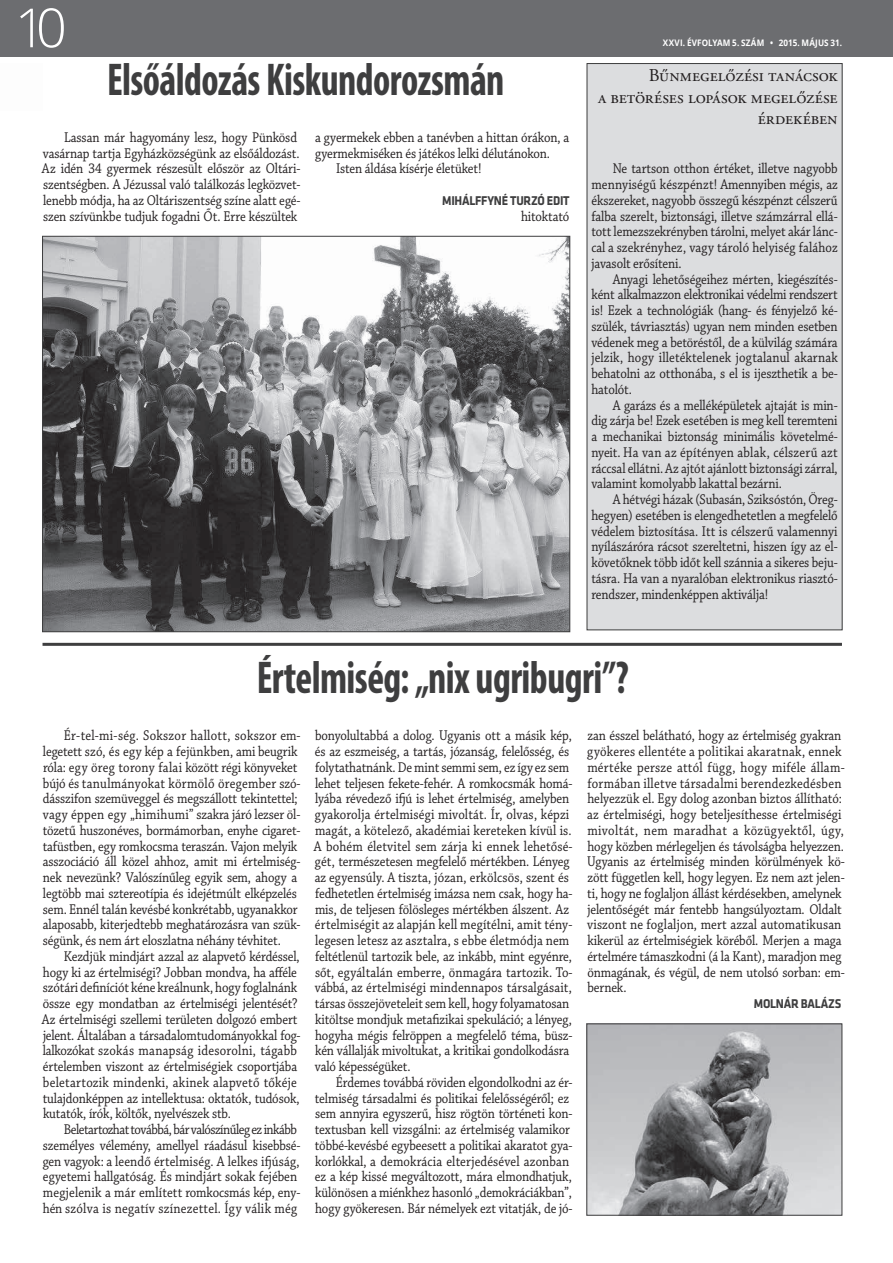
<style>
.page{position:relative;width:893px;height:1263px;background:#fff}
.page>*{position:absolute;margin:0;border:0;box-sizing:border-box;transform-origin:0 0}
.t1{font:300 54px "Open Sans";color:#fff}
.t2{font:700 condensed 46.2px "Myriad Pro";letter-spacing:-.015em;color:#3e3e3f;scale:.86 1}
.t3{font:18px/21.6px "Adobe Garamond Pro";color:#231f20;text-align:right}
.t4{font:14.85px/15.8px "Chaparral Pro";letter-spacing:-.01em;color:#231f20;scale:.86 1}
.t5{font:700 13.2px "Klavika";letter-spacing:-.02em;color:#3e3e3f;scale:.91 1}
.t6{font:700 9px "Open Sans";letter-spacing:.02em;color:#fff;scale:.9 1}
</style>
<div class="page">
<div style="left:0;top:0;width:893px;height:57px;background:#6c6d70"></div>
<img style="left:44px;top:238px;width:524px;height:392px">
<hr style="left:43px;top:643px;width:799px;height:3px;background:#3e3e3f">
<img style="left:589px;top:1026px;width:251px;height:187px">
<div style="left:587px;top:1024px;width:255px;height:191px;border:1px solid #3e3e3f"></div>
<div style="left:587px;top:64px;width:255px;height:566px;background:#dcdddf"></div>
<h1 class="t1" style="left:15px;top:-9px;width:53px">10</h1>
<h2 class="t2" style="left:107px;top:51px;width:463px">Elsőáldozás Kiskundorozsmán</h2>
<p class="t4" style="left:42px;top:130px;width:302px;text-indent:22px">Lassan már hagyomány lesz, hogy Pünkösd vasárnap tartja Egyházközségünk az elsőáldozást.<br>Az idén 34 gyermek részesült először az Oltári&shy;szentségben. A Jézussal való találkozás legközvet&shy;lenebb módja, ha az Oltáriszentség színe alatt egé&shy;szen szívünkbe tudjuk fogadni Őt. Erre készültek</p>
<p class="t4" style="left:315px;top:130px;width:297px">a gyermekek ebben a tanévben a hittan órákon, a</p>
<p class="t4" style="left:315px;top:146px;width:275px">gyermekmiséken és játékos lelki délutánokon.</p>
<p class="t4" style="left:336px;top:161px;width:171px">Isten áldása kísérje életüket!</p>
<p class="t5" style="left:442px;top:193px;width:142px">MIHÁLFFYNÉ TURZÓ EDIT</p>
<p class="t4" style="left:521px;top:209px;width:58px">hitoktató</p>
<p class="t6" style="left:663px;top:36px;width:200px">XXVI. ÉVFOLYAM 5. SZÁM • 2015. MÁJUS 31.</p>
<p class="t3" style="left:598px;top:65px;width:241px">Bűnmegelőzési tanácsok<br>a betöréses lopások megelőzése érdekében</p>
<p class="t4" style="left:591px;top:161px;width:288px;text-align:justify;text-indent:21px">Ne tartson otthon értéket, illetve nagyobb mennyiségű készpénzt! Amennyiben mégis, az ékszereket, nagyobb összegű készpénzt célszerű falba szerelt, biztonsági, illetve számzárral ellá&shy;tott lemezszekrényben tárolni, melyet akár lánc&shy;cal a szekrényhez, vagy tároló helyiség falához javasolt erősíteni.</p>
<p class="t4" style="left:591px;top:272px;width:288px;text-align:justify;text-indent:21px">Anyagi lehetőségeihez mérten, kiegészítés&shy;ként alkalmazzon elektronikai védelmi rendszert is! Ezek a technológiák (hang- és fényjelző ké&shy;szülék, távriasztás) ugyan nem minden esetben védenek meg a betöréstől, de a külvilág számára jelzik, hogy illetéktelenek jogtalanul akarnak behatolni az otthonába, s el is ijeszthetik a be&shy;hatolót.</p>
<p class="t4" style="left:591px;top:398px;width:288px;text-align:justify;text-indent:21px">A garázs és a melléképületek ajtaját is min&shy;dig zárja be! Ezek esetében is meg kell teremteni a mechanikai biztonság minimális követelmé&shy;nyeit. Ha van az építényen ablak, célszerű azt ráccsal ellátni. Az ajtót ajánlott biztonsági zárral, valamint komolyabb lakattal bezárni.</p>
<p class="t4" style="left:591px;top:492px;width:288px;text-align:justify;text-indent:21px">A hétvégi házak (Subasán, Sziksóstón, Öreg&shy;hegyen) esetében is elengedhetetlen a megfelelő védelem biztosítása. Itt is célszerű valamennyi nyílászáróra rácsot szereltetni, hiszen így az el&shy;követőknek több időt kell szánnia a sikeres beju&shy;tásra. Ha van a nyaralóban elektronikus riasztó&shy;rendszer, mindenképpen aktiválja!</p>
<h2 class="t2" style="left:257px;top:649px;width:434px">Értelmiség: „nix ugribugri”?</h2>
<p class="t4" style="left:43px;top:728px;width:301px;text-indent:21px">Ér-tel-mi-ség. Sokszor hallott, sokszor em&shy;legetett szó, és egy kép a fejünkben, ami beugrik róla: egy öreg torony falai között régi könyveket bújó és tanulmányokat körmölő öregember szó&shy;dásszifon szemüveggel és megszállott tekintettel; vagy éppen egy „himihumi” szakra járó lezser öl&shy;tözetű huszonéves, bormámorban, enyhe cigaret&shy;tafüstben, egy romkocsma teraszán. Vajon melyik asszociáció áll közel ahhoz, amit mi értelmiség&shy;nek nevezünk? Valószínűleg egyik sem, ahogy a legtöbb mai sztereotípia és idejétmúlt elképzelés sem. Ennél talán kevésbé konkrétabb, ugyanakkor alaposabb, kiterjedtebb meghatározásra van szük&shy;ségünk, és nem árt eloszlatna néhány tévhitet.</p>
<p class="t4" style="left:42px;top:949px;width:302px;text-indent:22px">Kezdjük mindjárt azzal az alapvető kérdéssel, hogy ki az értelmiségi? Jobban mondva, ha afféle szótári definíciót kéne kreálnunk, hogy foglalnánk össze egy mondatban az értelmiségi jelentését?<br>Az értelmiségi szellemi területen dolgozó embert jelent. Általában a társadalomtudományokkal fog&shy;lalkozókat szokás manapság idesorolni, tágabb értelemben viszont az értelmiségiek csoportjába beletartozik mindenki, akinek alapvető tőkéje tulajdonképpen az intellektusa: oktatók, tudósok, kutatók, írók, költők, nyelvészek stb.</p>
<p class="t4" style="left:43px;top:1122px;width:301px;text-indent:21px">Beletartozhat továbbá, bár valószínűleg ez inkább személyes vélemény, amellyel ráadásul kisebbsé&shy;gen vagyok: a leendő értelmiség. A lelkes ifjúság, egyetemi hallgatóság. És mindjárt sokak fejében megjelenik a már említett romkocsmás kép, eny&shy;hén szólva is negatív színezettel. Így válik még</p>
<p class="t4" style="left:587px;top:728px;width:301px">zan ésszel belátható, hogy az értelmiség gyakran gyökeres ellentéte a politikai akaratnak, ennek mértéke persze attól függ, hogy miféle állam&shy;formában illetve társadalmi berendezkedésben helyezzük el. Egy dolog azonban biztos állítható: az értelmiségi, hogy beteljesíthesse értelmiségi mivoltát, nem maradhat a közügyektől, úgy, hogy közben mérlegeljen és távolságba helyezzen.<br>Ugyanis az értelmiség minden körülmények kö&shy;zött független kell, hogy legyen. Ez nem azt jelen&shy;ti, hogy ne foglaljon állást kérdésekben, amelynek jelentőségét már fentebb hangsúlyoztam. Oldalt viszont ne foglaljon, mert azzal automatikusan kikerül az értelmiségiek köréből. Merjen a maga értelmére támaszkodni (á la Kant), maradjon meg önmagának, és végül, de nem utolsó sorban: em&shy;bernek.</p>
<p class="t5" style="left:754px;top:996px;width:98px">MOLNÁR BALÁZS</p>
<p class="t4" style="left:314px;top:728px;width:302px">bonyolultabbá a dolog. Ugyanis ott a másik kép, és az eszmeiség, a tartás, józanság, felelősség, és folytathatnánk. De mint semmi sem, ez így ez sem lehet teljesen fekete-fehér. A romkocsmák homá&shy;lyába révedező ifjú is lehet értelmiség, amelyben gyakorolja értelmiségi mivoltát. Ír, olvas, képzi magát, a kötelező, akadémiai kereteken kívül is.<br>A bohém életvitel sem zárja ki ennek lehetősé&shy;gét, természetesen megfelelő mértékben. Lényeg az egyensúly. A tiszta, józan, erkölcsös, szent és fedhetetlen értelmiség imázsa nem csak, hogy ha&shy;mis, de teljesen fölösleges mértékben álszent. Az értelmiségit az alapján kell megítélni, amit tény&shy;legesen letesz az asztalra, s ebbe életmódja nem feltétlenül tartozik bele, az inkább, mint egyénre, sőt, egyáltalán emberre, önmagára tartozik. To&shy;vábbá, az értelmiségi mindennapos társalgásait, társas összejöveteleit sem kell, hogy folyamatosan kitöltse mondjuk metafizikai spekuláció; a lényeg, hogyha mégis felröppen a megfelelő téma, büsz&shy;kén vállalják mivoltukat, a kritikai gondolkodásra való képességüket.</p>
<p class="t4" style="left:315px;top:1075px;width:301px;text-indent:21px">Érdemes továbbá röviden elgondolkodni az ér&shy;telmiség társadalmi és politikai felelősségéről; ez sem annyira egyszerű, hisz rögtön történeti kon&shy;textusban kell vizsgálni: az értelmiség valamikor többé-kevésbé egybeesett a politikai akaratot gya&shy;korlókkal, a demokrácia elterjedésével azonban ez a kép kissé megváltozott, mára elmondhatjuk, különösen a miénkhez hasonló „demokráciákban”, hogy gyökeresen. Bár némelyek ezt vitatják, de jó-</p>
</div>
